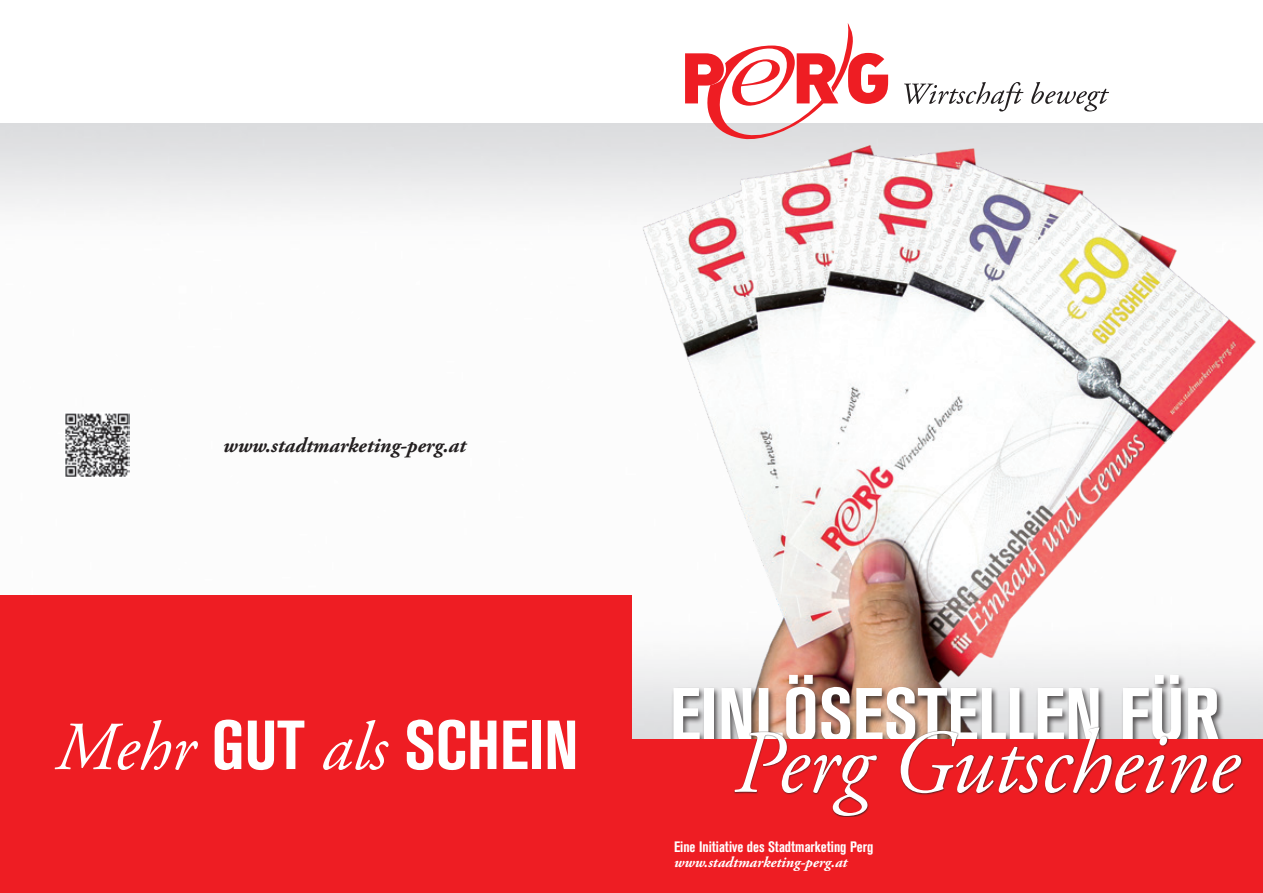
<style>
.page{position:relative;width:1263px;height:893px;background:#fff}
.page>*{position:absolute;margin:0;border:0;box-sizing:border-box;transform-origin:0 0}
.t1{font:italic 90px "Adobe Garamond Pro";color:#fff;scale:.96 1}
.t2{font:700 condensed 74.4px "Akzidenz Grotesk BQ";color:#fff}
.t3{font:700 condensed 68.55px "Akzidenz Grotesk BQ";color:#fff}
.t4{font:italic 700 21px "Adobe Garamond Pro";color:#231f20}
.t5{font:700 condensed 15px "Akzidenz Grotesk BQ";color:#fff}
.t6{font:italic 700 15px "Adobe Garamond Pro";color:#fff}
.s1{font-family:"Adobe Garamond Pro";font-weight:400;font-style:italic;font-stretch:normal}
</style>
<div class="page">
<div style="left:0;top:595px;width:631px;height:298px;background:#ee1d23"></div>
<svg style="left:685px;top:23px;width:203px;height:101px"></svg>
<svg style="left:904px;top:82px;width:119px;height:30px"></svg>
<svg style="left:1031px;top:82px;width:78px;height:30px"></svg>
<img style="left:572px;top:124px;width:691px;height:616px">
<div style="left:671px;top:673px;width:555px;height:76px;background:#231f20;opacity:.75"></div>
<div style="left:0;top:740px;width:1263px;height:153px;background:#ee1d23"></div>
<div style="left:733px;top:726px;width:510px;height:91px;background:#231f20;opacity:.75"></div>
<img style="left:65px;top:413px;width:64px;height:64px">
<h3 class="t4" style="left:223px;top:433px;width:244px">www.stadtmarketing-perg.at</h3>
<h2 class="t2" style="left:670px;top:672px;width:552px">EINLÖSESTELLEN FÜR</h2>
<h3 class="t3" style="left:56px;top:706px;width:524px"><span class="s1">Mehr</span> GUT <span class="s1">als</span> SCHEIN</h3>
<h1 class="t1" style="left:734px;top:709px;width:527px">Perg Gutscheine</h1>
<p class="t5" style="left:674px;top:838px;width:201px">Eine Initiative des Stadtmarketing Perg</p>
<p class="t6" style="left:674px;top:853px;width:175px">www.stadtmarketing-perg.at</p>
</div>
